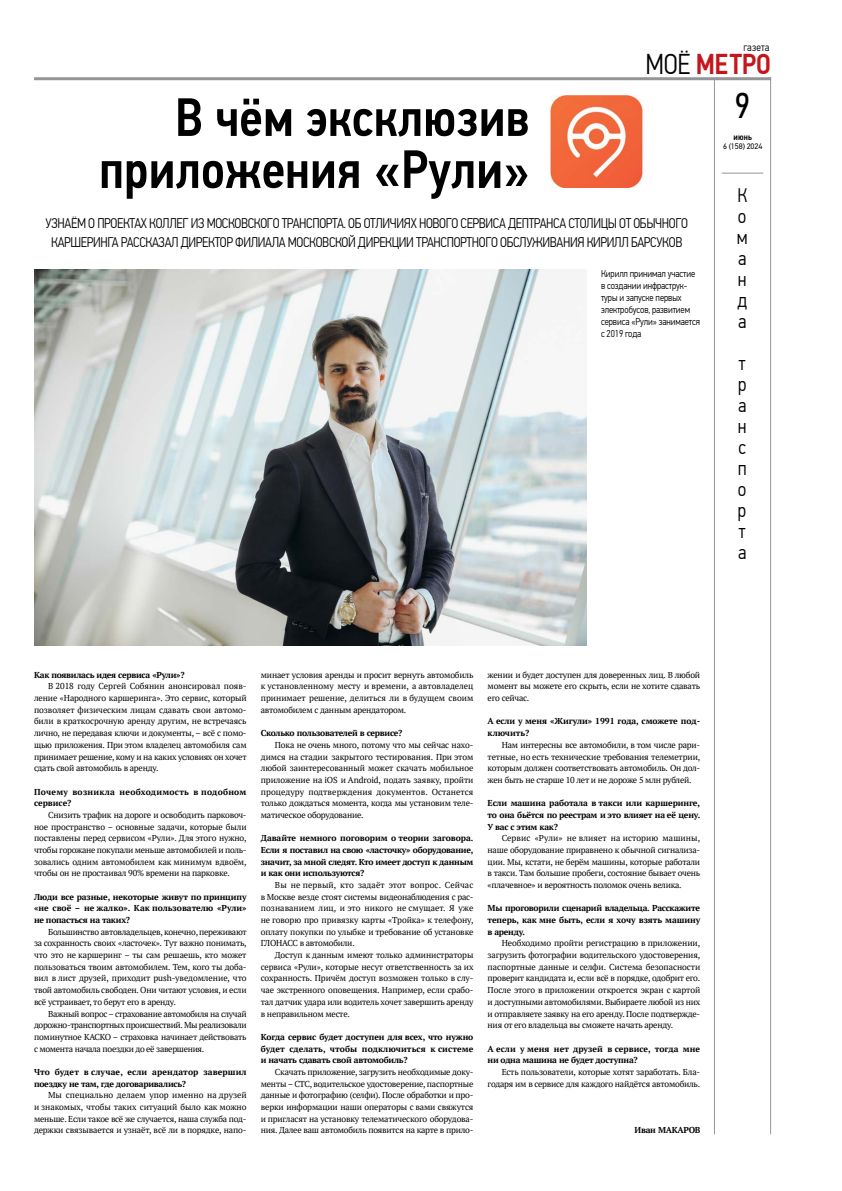
<style>
.page{position:relative;width:842px;height:1191px;background:#fff}
.page>*{position:absolute;margin:0;border:0;box-sizing:border-box;transform-origin:0 0}
.t1{font:500 54px/52px "PF Din Text Cond Pro";color:#000;text-align:right}
.t2{font:36px "PF Din Text Cond Pro";color:#000}
.t3{font:500 28.7px "PF Din Text Cond Pro";letter-spacing:-.01em;color:#c4161c}
.t4{font:300 20px/21px "PF Din Text Cond Pro";color:#000;text-align:justify}
.t5{font:300 14px/19px "PF Din Text Cond Pro";letter-spacing:-.025em;color:#000;text-align:center}
.t6{font:300 11px "PF Din Text Cond Pro";letter-spacing:.02em;color:#000}
.t7{font:300 10px/12px "PF Din Text Cond Pro";letter-spacing:-.01em;color:#000}
.t8{font:500 9px "PF Din Text Cond Pro";color:#000}
.t9{font:8.6px/11.7px "PT Serif";letter-spacing:-.025em;color:#000;text-align:justify}
.t10{font:700 8.6px/11.7px "PT Serif";letter-spacing:-.03em;color:#000;text-align:justify}
.t11{font:700 8.6px/11.7px "PT Serif";letter-spacing:-.005em;color:#000}
.t12{font:700 8.6px/11.7px "PT Serif";letter-spacing:-.01em;color:#000}
.t13{font:700 8.6px/11.7px "PT Serif";letter-spacing:.03em;color:#000}
.t14{font:8px "PF Din Text Pro";letter-spacing:-.01em;color:#000}
.s1{font-weight:300;color:#000}
.s2{font-size:52px}
</style>
<div class="page">
<img style="left:550px;top:96px;width:92px;height:91px">
<img style="left:34px;top:269px;width:553px;height:376px">
<hr style="left:34px;top:77px;width:737px;height:3px;background:#939598">
<hr style="left:714px;top:79px;width:1px;height:1055px;background:#939598">
<hr style="left:770px;top:77px;width:1px;height:1057px;background:#939598">
<hr style="left:722px;top:173px;width:41px;height:1px;background:#939598">
<p class="t6" style="left:743px;top:41px;width:28px">газета</p>
<h3 class="t3" style="left:645px;top:47px;width:127px"><span class="s1">МОЁ</span> МЕТРО</h3>
<h1 class="t1" style="left:99px;top:92px;width:432px">В чём эксклюзив приложения «Рули<span class="s2">»</span></h1>
<h3 class="t5" style="left:46px;top:213px;width:644px">УЗНАЁМ О ПРОЕКТАХ КОЛЛЕГ ИЗ МОСКОВСКОГО ТРАНСПОРТА. ОБ ОТЛИЧИЯХ НОВОГО СЕРВИСА ДЕПТРАНСА СТОЛИЦЫ ОТ ОБЫЧНОГО<br>КАРШЕРИНГА РАССКАЗАЛ ДИРЕКТОР ФИЛИАЛА МОСКОВСКОЙ ДИРЕКЦИИ ТРАНСПОРТНОГО ОБСЛУЖИВАНИЯ КИРИЛЛ БАРСУКОВ</h3>
<p class="t7" style="left:601px;top:267px;width:101px">Кирилл принимал участие в создании инфраструк&shy;туры и запуске первых электробусов, развитием сервиса «Рули» занимается с 2019 года</p>
<h2 class="t2" style="left:735px;top:85px;width:17px">9</h2>
<p class="t8" style="left:733px;top:131px;width:20px">июнь</p>
<p class="t14" style="left:723px;top:142px;width:41px">6 (158) 2024</p>
<h3 class="t4" style="left:737px;top:185px;width:12px">К о м а н д а</h3>
<h3 class="t4" style="left:738px;top:353px;width:11px">т р а н с п о р т а</h3>
<p class="t10" style="left:34px;top:668px;width:152px">Как появилась идея сервиса «Рули»?</p>
<p class="t9" style="left:34px;top:680px;width:214px;text-indent:14px">В 2018 году Сергей Собянин анонсировал появ&shy;ление «Народного каршеринга». Это сервис, который позволяет физическим лицам сдавать свои автомо&shy;били в краткосрочную аренду другим, не встречаясь лично, не передавая ключи и документы, – всё с помо&shy;щью приложения. При этом владелец автомобиля сам принимает решение, кому и на каких условиях он хочет сдать свой автомобиль в аренду.</p>
<p class="t13" style="left:34px;top:785px;width:214px">Почему возникла необходимость в подобном сервисе?</p>
<p class="t9" style="left:34px;top:809px;width:214px;text-indent:14px">Снизить трафик на дороге и освободить парковоч&shy;ное пространство – основные задачи, которые были поставлены перед сервисом «Рули». Для этого нужно, чтобы горожане покупали меньше автомобилей и поль&shy;зовались одним автомобилем как минимум вдвоём, чтобы он не простаивал 90% времени на парковке.</p>
<p class="t10" style="left:34px;top:890px;width:214px">Люди все разные, некоторые живут по принципу «не своё – не жалко». Как пользователю «Рули» не попасться на таких?</p>
<p class="t9" style="left:34px;top:925px;width:214px;text-indent:14px">Большинство автовладельцев, конечно, переживают за сохранность своих «ласточек». Тут важно понимать, что это не каршеринг – ты сам решаешь, кто может пользоваться твоим автомобилем. Тем, кого ты доба&shy;вил в лист друзей, приходит push-уведомление, что твой автомобиль свободен. Они читают условия, и если всё устраивает, то берут его в аренду.</p>
<p class="t9" style="left:34px;top:1007px;width:214px;text-indent:14px">Важный вопрос – страхование автомобиля на случай дорожно-транспортных происшествий. Мы реализовали поминутное КАСКО – страховка начинает действовать с момента начала поездки до её завершения.</p>
<p class="t11" style="left:34px;top:1066px;width:214px">Что будет в случае, если арендатор завершил поездку не там, где договаривались?</p>
<p class="t9" style="left:34px;top:1089px;width:214px;text-indent:14px">Мы специально делаем упор именно на друзей и знакомых, чтобы таких ситуаций было как можно меньше. Если такое всё же случается, наша служба под&shy;держки связывается и узнаёт, всё ли в порядке, напо-</p>
<p class="t9" style="left:261px;top:668px;width:214px">минает условия аренды и просит вернуть автомобиль к установленному месту и времени, а автовладелец принимает решение, делиться ли в будущем своим автомобилем с данным арендатором.</p>
<p class="t10" style="left:261px;top:727px;width:143px">Сколько пользователей в сервисе?</p>
<p class="t9" style="left:261px;top:739px;width:214px;text-indent:14px">Пока не очень много, потому что мы сейчас нахо&shy;димся на стадии закрытого тестирования. При этом любой заинтересованный может скачать мобильное приложение на iOS и Android, подать заявку, пройти процедуру подтверждения документов. Останется только дождаться момента, когда мы установим теле&shy;матическое оборудование.</p>
<p class="t10" style="left:261px;top:832px;width:214px">Давайте немного поговорим о теории заговора.<br>Если я поставил на свою «ласточку» оборудование, значит, за мной следят. Кто имеет доступ к данным и как они используются?</p>
<p class="t9" style="left:261px;top:879px;width:214px;text-indent:14px">Вы не первый, кто задаёт этот вопрос. Сейчас в Москве везде стоят системы видеонаблюдения с рас&shy;познаванием лиц, и это никого не смущает. Я уже не говорю про привязку карты «Тройка» к телефону, оплату покупки по улыбке и требование об установке ГЛОНАСС в автомобили.</p>
<p class="t9" style="left:261px;top:949px;width:214px;text-indent:14px">Доступ к данным имеют только администраторы сервиса «Рули», которые несут ответственность за их сохранность. Причём доступ возможен только в слу&shy;чае экстренного оповещения. Например, если срабо&shy;тал датчик удара или водитель хочет завершить аренду в неправильном месте.</p>
<p class="t10" style="left:261px;top:1030px;width:214px">Когда сервис будет доступен для всех, что нужно будет сделать, чтобы подключиться к системе и начать сдавать свой автомобиль?</p>
<p class="t9" style="left:261px;top:1066px;width:214px;text-indent:14px">Скачать приложение, загрузить необходимые доку&shy;менты – СТС, водительское удостоверение, паспортные данные и фотографию (селфи). После обработки и про&shy;верки информации наши операторы с вами свяжутся и пригласят на установку телематического оборудова&shy;ния. Далее ваш автомобиль появится на карте в прило-</p>
<p class="t9" style="left:488px;top:668px;width:214px">жении и будет доступен для доверенных лиц. В любой момент вы можете его скрыть, если не хотите сдавать его сейчас.</p>
<p class="t11" style="left:488px;top:715px;width:214px">А если у меня «Жигули» 1991 года, сможете под&shy;ключить?</p>
<p class="t9" style="left:488px;top:739px;width:214px;text-indent:14px">Нам интересны все автомобили, в том числе рари&shy;тетные, но есть технические требования телеметрии, которым должен соответствовать автомобиль. Он дол&shy;жен быть не старше 10 лет и не дороже 5 млн рублей.</p>
<p class="t10" style="left:488px;top:797px;width:214px">Если машина работала в такси или каршеринге, то она бьётся по реестрам и это влияет на её цену.<br>У вас с этим как?</p>
<p class="t9" style="left:488px;top:832px;width:214px;text-indent:14px">Сервис «Рули» не влияет на историю машины, наше оборудование приравнено к обычной сигнализа&shy;ции. Мы, кстати, не берём машины, которые работали в такси. Там большие пробеги, состояние бывает очень «плачевное» и вероятность поломок очень велика.</p>
<p class="t10" style="left:488px;top:902px;width:214px">Мы проговорили сценарий владельца. Расскажите теперь, как мне быть, если я хочу взять машину в аренду.</p>
<p class="t9" style="left:488px;top:937px;width:214px;text-indent:14px">Необходимо пройти регистрацию в приложении, загрузить фотографии водительского удостоверения, паспортные данные и селфи. Система безопасности проверит кандидата и, если всё в порядке, одобрит его.<br>После этого в приложении откроется экран с картой и доступными автомобилями. Выбираете любой из них и отправляете заявку на его аренду. После подтвержде&shy;ния от его владельца вы сможете начать аренду.</p>
<p class="t12" style="left:488px;top:1042px;width:214px">А если у меня нет друзей в сервисе, тогда мне ни одна машина не будет доступна?</p>
<p class="t9" style="left:488px;top:1066px;width:214px;text-align:right">Есть пользователи, которые хотят заработать. Бла&shy;годаря им в сервисе для каждого найдётся автомобиль.</p>
<p class="t10" style="left:634px;top:1124px;width:67px">Иван МАКАРОВ</p>
</div>
